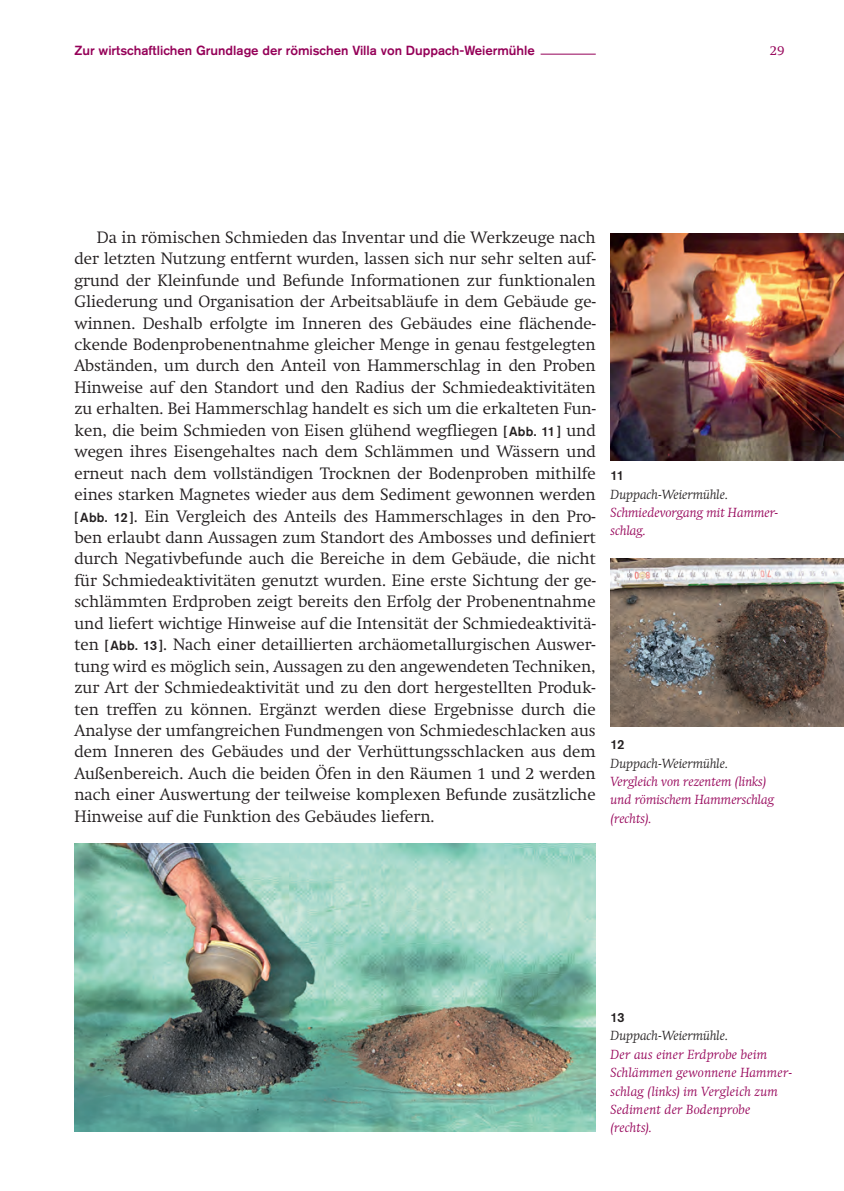
<style>
.page{position:relative;width:844px;height:1191px;background:#fff}
.page>*{position:absolute;margin:0;border:0;box-sizing:border-box;transform-origin:0 0}
.t1{font:300 16.28px/21.3px "Swift";color:#231f20;text-align:justify}
.t2{font:italic 300 13.12px/18.4px "Swift";color:#950058}
.t3{font:500 13.12px "Akzidenz Grotesk Std";color:#950058}
.t4{font:italic 300 13.12px "Swift";color:#231f20}
.t5{font:500 13.12px "Akzidenz Grotesk Std";color:#231f20}
.t6{font:300 13.12px "Swift";color:#950058}
.s1{font-family:"Akzidenz Grotesk Std";font-weight:500;font-size:13.12px}
</style>
<div class="page">
<hr style="left:540px;top:54px;width:55px;height:1px;background:#950058">
<img style="left:610px;top:233px;width:233px;height:227px">
<img style="left:610px;top:559px;width:233px;height:167px">
<img style="left:74px;top:843px;width:521px;height:288px">
<p class="t3" style="left:74px;top:42px;width:462px">Zur wirtschaftlichen Grundlage der römischen Villa von Duppach-Weiermühle</p>
<p class="t6" style="left:769px;top:42px;width:16px">29</p>
<p class="t1" style="left:74px;top:227px;width:522px;text-indent:22px">Da in römischen Schmieden das Inventar und die Werkzeuge nach der letzten Nutzung entfernt wurden, lassen sich nur sehr selten auf&shy;grund der Kleinfunde und Befunde Informationen zur funktionalen Gliederung und Organisation der Arbeitsabläufe in dem Gebäude ge&shy;winnen. Deshalb erfolgte im Inneren des Gebäudes eine flächende&shy;ckende Bodenprobenentnahme gleicher Menge in genau festgelegten Abständen, um durch den Anteil von Hammerschlag in den Proben Hinweise auf den Standort und den Radius der Schmiedeaktivitäten zu erhalten. Bei Hammerschlag handelt es sich um die erkalteten Fun&shy;ken, die beim Schmieden von Eisen glühend wegfliegen <span class="s1">[ Abb. 11 ]</span> und wegen ihres Eisengehaltes nach dem Schlämmen und Wässern und erneut nach dem vollständigen Trocknen der Bodenproben mithilfe eines starken Magnetes wieder aus dem Sediment gewonnen werden <span class="s1">[ Abb. 12 ]</span>. Ein Vergleich des Anteils des Hammerschlages in den Pro&shy;ben erlaubt dann Aussagen zum Standort des Ambosses und definiert durch Negativbefunde auch die Bereiche in dem Gebäude, die nicht für Schmiedeaktivitäten genutzt wurden. Eine erste Sichtung der ge&shy;schlämmten Erdproben zeigt bereits den Erfolg der Probenentnahme und liefert wichtige Hinweise auf die Intensität der Schmiedeaktivitä&shy;ten <span class="s1">[ Abb. 13 ]</span>. Nach einer detaillierten archäometallurgischen Auswer&shy;tung wird es möglich sein, Aussagen zu den angewendeten Techniken, zur Art der Schmiedeaktivität und zu den dort hergestellten Produk&shy;ten treffen zu können. Ergänzt werden diese Ergebnisse durch die Analyse der umfangreichen Fundmengen von Schmiedeschlacken aus dem Inneren des Gebäudes und der Verhüttungsschlacken aus dem Außenbereich. Auch die beiden Öfen in den Räumen 1 und 2 werden nach einer Auswertung der teilweise komplexen Befunde zusätzliche Hinweise auf die Funktion des Gebäudes liefern.</p>
<p class="t5" style="left:610px;top:467px;width:15px">11</p>
<p class="t4" style="left:610px;top:486px;width:119px">Duppach-Weiermühle.</p>
<p class="t2" style="left:610px;top:503px;width:169px">Schmiedevorgang mit Hammer&shy;schlag.</p>
<p class="t5" style="left:610px;top:736px;width:15px">12</p>
<p class="t4" style="left:610px;top:755px;width:119px">Duppach-Weiermühle.</p>
<p class="t2" style="left:610px;top:772px;width:165px">Vergleich von rezentem (links) und römischem Hammerschlag (rechts).</p>
<p class="t5" style="left:610px;top:1009px;width:15px">13</p>
<p class="t4" style="left:610px;top:1028px;width:119px">Duppach-Weiermühle.</p>
<p class="t2" style="left:610px;top:1045px;width:183px">Der aus einer Erdprobe beim<br>Schlämmen gewonnene Hammer&shy;schlag (links) im Vergleich zum<br>Sediment der Bodenprobe (rechts).</p>
</div>
